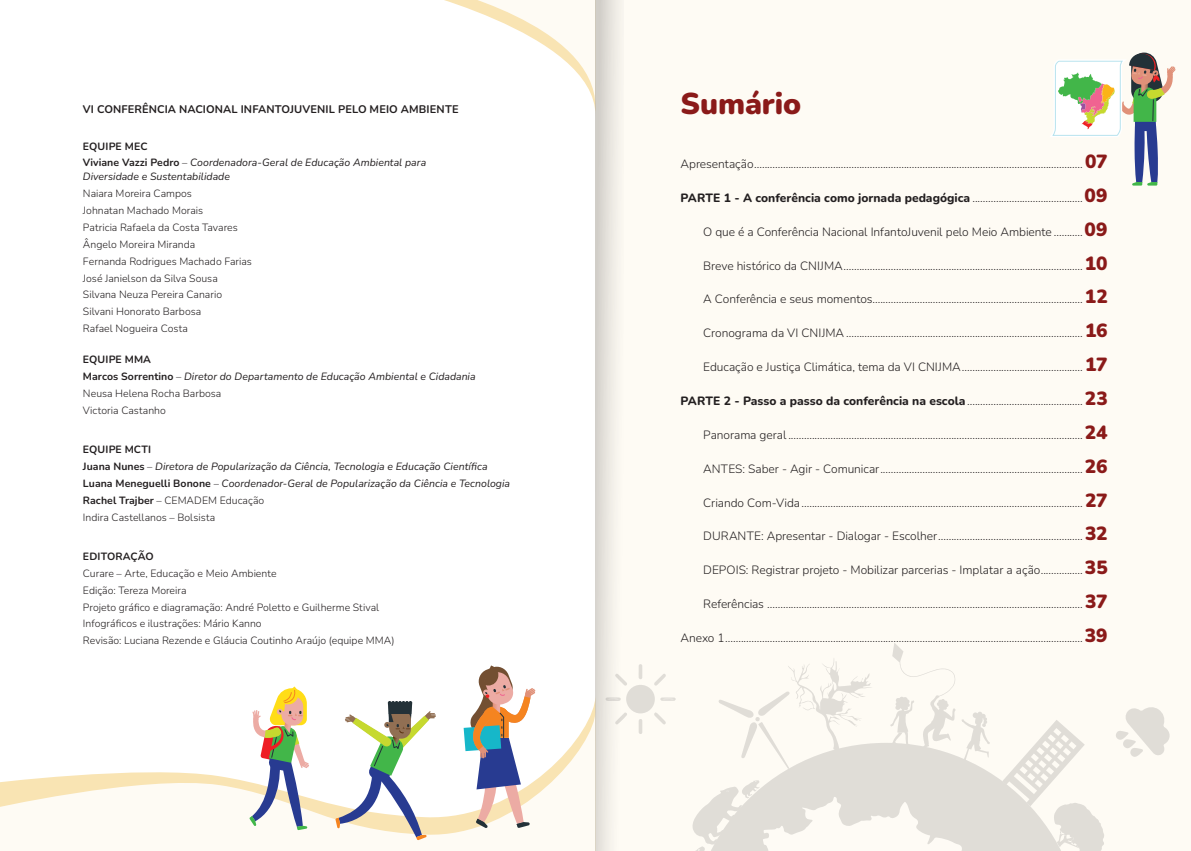
<style>
.page{position:relative;width:1191px;height:851px;background:#fff}
.page>*{position:absolute;margin:0;border:0;box-sizing:border-box;transform-origin:0 0}
.Section_-_Title{font:900 30px "Nunito";letter-spacing:-.005em;color:#8a1a19}
.Body{font:300 12px "Nunito";letter-spacing:-.005em;color:#231f20}
.Body-2{font:700 11px "Nunito";letter-spacing:.01em;color:#231f20}
.Body-3{font:300 10.5px "Nunito";color:#231f20}
.Body-4{font:italic 10.5px/14px "Nunito";color:#231f20}
.Body-5{font:700 10.5px "Nunito";letter-spacing:.01em;color:#231f20}
.s1{font-weight:700;font-style:normal}
.s2{font-weight:300;font-style:normal}
.s3{font-weight:700}
.s4{font-weight:900;font-size:19px;color:#8a1a19}
.s5{font-weight:800}
</style>
<div class="page">
<div style="left:595px;top:0;width:596px;height:850px;background:#fefbf4"></div>
<svg style="left:0;top:710px;width:595px;height:140px;fill:#fefbf4"></svg>
<svg style="left:444px;top:0;width:151px;height:108px"></svg>
<svg style="left:463px;top:665px;width:72px;height:163px"></svg>
<div style="left:484px;top:709px;width:9px;height:10px;background:#f58420;border-radius:50%"></div>
<svg style="left:335px;top:701px;width:101px;height:139px"></svg>
<svg style="left:1051px;top:52px;width:124px;height:133px"></svg>
<svg style="left:249px;top:686px;width:60px;height:144px"></svg>
<div style="left:626px;top:684px;width:29px;height:29px;background:#e0ddd7;border-radius:50%"></div>
<svg style="left:624px;top:680px;width:3px;height:6px"></svg>
<svg style="left:654px;top:712px;width:12px;height:13px"></svg>
<svg style="left:638px;top:719px;width:4px;height:15px"></svg>
<svg style="left:638px;top:664px;width:4px;height:15px"></svg>
<svg style="left:654px;top:674px;width:12px;height:12px"></svg>
<svg style="left:624px;top:712px;width:3px;height:6px"></svg>
<svg style="left:660px;top:697px;width:16px;height:3px"></svg>
<svg style="left:1116px;top:707px;width:54px;height:50px"></svg>
<svg style="left:692px;top:643px;width:412px;height:207px"></svg>
<svg style="left:595px;top:0;width:29px;height:850px"></svg>
<p class="Body-2" style="left:83px;top:101px;width:377px">VI CONFERÊNCIA NACIONAL INFANTOJUVENIL PELO MEIO AMBIENTE</p>
<p class="Body-5" style="left:83px;top:138px;width:66px">EQUIPE MEC</p>
<p class="Body-4" style="left:83px;top:155px;width:345px"><span class="s1">Viviane Vazzi Pedro</span> <span class="s2">–</span> Coordenadora-Geral de Educação Ambiental para<br>Diversidade e Sustentabilidade</p>
<p class="Body-3" style="left:83px;top:186px;width:110px">Naiara Moreira Campos</p>
<p class="Body-3" style="left:83px;top:203px;width:122px">Johnatan Machado Morais</p>
<p class="Body-3" style="left:83px;top:220px;width:156px">Patricia Rafaela da Costa Tavares</p>
<p class="Body-3" style="left:83px;top:237px;width:114px">Ângelo Moreira Miranda</p>
<p class="Body-3" style="left:83px;top:254px;width:170px">Fernanda Rodrigues Machado Farias</p>
<p class="Body-3" style="left:83px;top:270px;width:136px">José Janielson da Silva Sousa</p>
<p class="Body-3" style="left:83px;top:287px;width:141px">Silvana Neuza Pereira Canario</p>
<p class="Body-3" style="left:83px;top:304px;width:120px">Silvani Honorato Barbosa</p>
<p class="Body-3" style="left:83px;top:321px;width:106px">Rafael Nogueira Costa</p>
<p class="Body-5" style="left:83px;top:352px;width:70px">EQUIPE MMA</p>
<p class="Body-4" style="left:83px;top:368px;width:394px"><span class="s1">Marcos Sorrentino</span> <span class="s2">–</span> Diretor do Departamento de Educação Ambiental e Cidadania</p>
<p class="Body-3" style="left:83px;top:385px;width:140px">Neusa Helena Rocha Barbosa</p>
<p class="Body-3" style="left:83px;top:403px;width:84px">Victoria Castanho</p>
<p class="Body-5" style="left:83px;top:442px;width:70px">EQUIPE MCTI</p>
<p class="Body-4" style="left:83px;top:459px;width:406px"><span class="s1">Juana Nunes</span> <span class="s2">–</span> Diretora de Popularização da Ciência, Tecnologia e Educação Científica</p>
<p class="Body-4" style="left:83px;top:476px;width:428px"><span class="s1">Luana Meneguelli Bonone</span> <span class="s2">–</span> Coordenador-Geral de Popularização da Ciência e Tecnologia</p>
<p class="Body-3" style="left:83px;top:493px;width:183px"><span class="s3">Rachel Trajber</span> – CEMADEM Educação</p>
<p class="Body-3" style="left:83px;top:509px;width:134px">Indira Castellanos – Bolsista</p>
<p class="Body-5" style="left:83px;top:549px;width:72px">EDITORAÇÃO</p>
<p class="Body-3" style="left:83px;top:566px;width:195px">Curare – Arte, Educação e Meio Ambiente</p>
<p class="Body-3" style="left:83px;top:582px;width:105px">Edição: Tereza Moreira</p>
<p class="Body-3" style="left:83px;top:599px;width:298px">Projeto gráfico e diagramação: André Poletto e Guilherme Stival</p>
<p class="Body-3" style="left:83px;top:616px;width:180px">Infográficos e ilustrações: Mário Kanno</p>
<p class="Body-3" style="left:83px;top:633px;width:313px">Revisão: Luciana Rezende e Gláucia Coutinho Araújo (equipe MMA)</p>
<p class="Section_-_Title" style="left:680px;top:82px;width:122px">Sumário</p>
<p class="Body" style="left:680px;top:155px;width:429px">Apresentação............................................................................................................................. <span class="s4">07</span></p>
<p class="Body" style="left:680px;top:189px;width:429px"><span class="s5">PARTE 1 - A conferência como jornada pedagógica</span> ..........................................<span class="s4">09</span></p>
<p class="Body" style="left:703px;top:223px;width:406px">O que é a Conferência Nacional InfantoJuvenil pelo Meio Ambiente ...........<span class="s4">09</span></p>
<p class="Body" style="left:703px;top:257px;width:406px">Breve histórico da CNIJMA........................................................................................... <span class="s4">10</span></p>
<p class="Body" style="left:703px;top:291px;width:406px">A Conferência e seus momentos................................................................................ <span class="s4">12</span></p>
<p class="Body" style="left:703px;top:325px;width:406px">Cronograma da VI CNIJMA .......................................................................................... <span class="s4">16</span></p>
<p class="Body" style="left:703px;top:358px;width:406px">Educação e Justiça Climática, tema da VI CNIJMA.............................................. <span class="s4">17</span></p>
<p class="Body" style="left:680px;top:392px;width:429px"><span class="s5">PARTE 2 - Passo a passo da conferência na escola</span>............................................ <span class="s4">23</span></p>
<p class="Body" style="left:703px;top:426px;width:406px">Panorama geral ................................................................................................................ <span class="s4">24</span></p>
<p class="Body" style="left:703px;top:460px;width:406px">ANTES: Saber - Agir - Comunicar............................................................................. <span class="s4">26</span></p>
<p class="Body" style="left:703px;top:494px;width:406px">Criando Com-Vida........................................................................................................... <span class="s4">27</span></p>
<p class="Body" style="left:703px;top:528px;width:406px">DURANTE: Apresentar - Dialogar - Escolher....................................................... <span class="s4">32</span></p>
<p class="Body" style="left:703px;top:561px;width:406px">DEPOIS: Registrar projeto - Mobilizar parcerias - Implatar a ação................ <span class="s4">35</span></p>
<p class="Body" style="left:703px;top:595px;width:406px">Referências ........................................................................................................................ <span class="s4">37</span></p>
<p class="Body" style="left:680px;top:629px;width:428px">Anexo 1........................................................................................................................................ <span class="s4">39</span></p>
</div>
